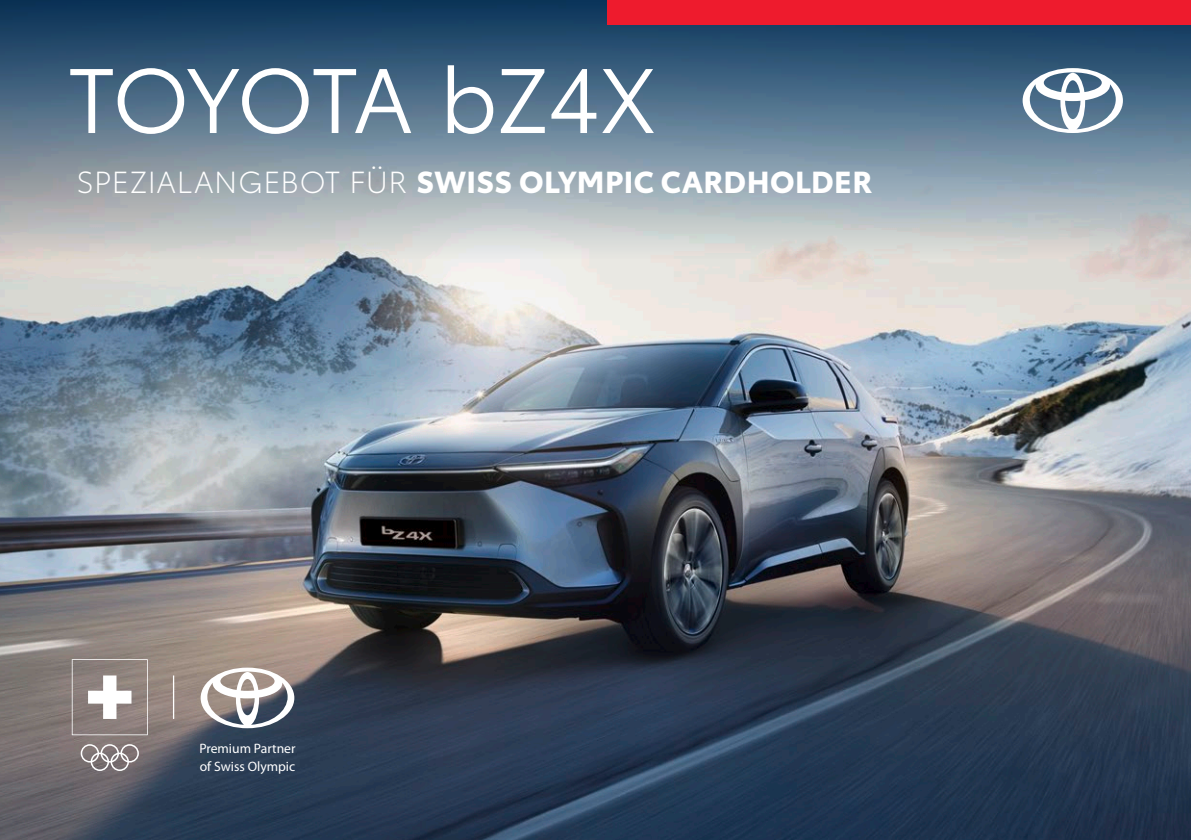
<style>
.page{position:relative;width:1191px;height:840px;background:#fff}
.page>*{position:absolute;margin:0;border:0;box-sizing:border-box;transform-origin:0 0}
.t1{font:90px "Toyota Type";letter-spacing:-.035em;color:#fff}
.t2{font:700 30px "Toyota Type";letter-spacing:.015em;color:#fff}
.t3{font:13.6px/17.4px "Myriad Pro";color:#fff}
.s1{font-weight:300}
</style>
<div class="page">
<img style="left:0;top:258px;width:1191px;height:581px">
<svg style="left:0;top:0;width:1191px;height:258px;background:#71889a"></svg>
<svg style="left:1022px;top:68px;width:101px;height:65px"></svg>
<hr style="left:173px;top:675px;width:1px;height:43px;background:#fff">
<svg style="left:201px;top:667px;width:93px;height:60px"></svg>
<svg style="left:72px;top:658px;width:76px;height:76px"></svg>
<svg style="left:81px;top:743px;width:58px;height:27px;background:#9a9292"></svg>
<div style="left:607px;top:0;width:584px;height:25px;background:#ee1b2d"></div>
<h1 class="t1" style="left:68px;top:34px;width:591px">TOYOTA bZ4X</h1>
<p class="t2" style="left:77px;top:159px;width:797px"><span class="s1">SPEZIALANGEBOT FÜR</span> SWISS OLYMPIC CARDHOLDER</p>
<p class="t3" style="left:199px;top:740px;width:98px">Premium Partner of Swiss Olympic</p>
</div>
